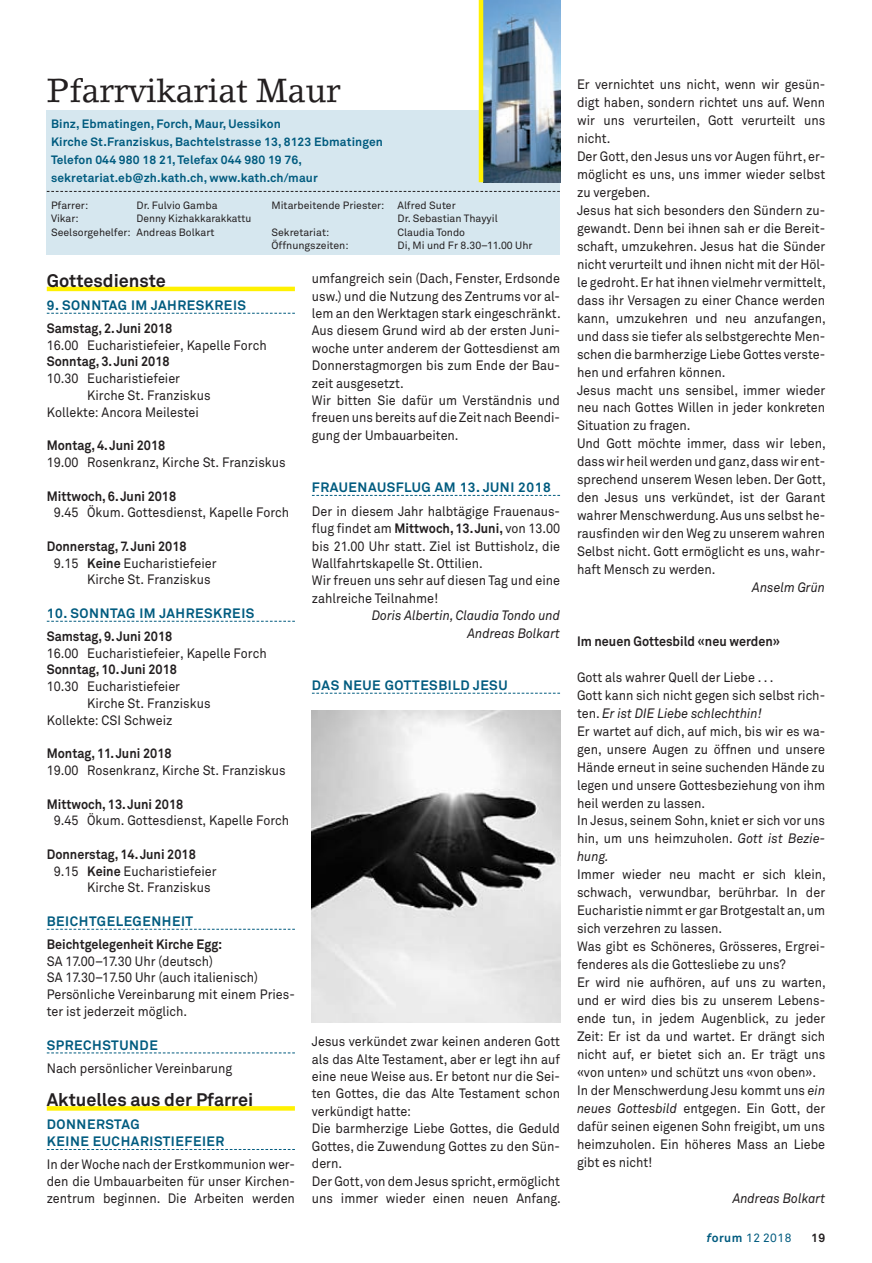
<style>
.page{position:relative;width:872px;height:1263px;background:#fff}
.page>*{position:absolute;margin:0;border:0;box-sizing:border-box;transform-origin:0 0}
.t1{font:33px "Lino Letter";letter-spacing:-.01em;color:#231f20}
.t2{font:700 18px "Akkurat Pro";color:#231f20}
.t3{font:13.5px/18px "Akkurat Pro";color:#231f20;scale:.93 1}
.t4{font:700 13.5px "Akkurat Pro";color:#231f20;scale:.93 1}
.t5{font:700 13.5px/16.8px "Akkurat Pro";letter-spacing:.04em;color:#005b7f}
.t6{font:italic 13.5px/17.4px "Akkurat Pro";color:#231f20;text-align:right;scale:.93 1}
.t7{font:700 12px/18px "Akkurat Pro";letter-spacing:.01em;color:#005b7f}
.t8{font:12px "Akkurat Pro";letter-spacing:.04em;color:#005b7f}
.t9{font:700 12px "Akkurat Pro";color:#231f20}
.t10{font:10.5px/13.5px "Akkurat Pro";color:#231f20}
.s1{font-weight:700}
.s2{font-style:italic}
.s3{font-weight:700;font-style:italic}
</style>
<div class="page">
<hr style="left:47px;top:287px;width:248px;height:4px;background:#fff101">
<svg style="left:47px;top:313px;width:248px;height:1px"></svg>
<svg style="left:47px;top:621px;width:248px;height:1px"></svg>
<svg style="left:47px;top:929px;width:248px;height:1px"></svg>
<svg style="left:47px;top:1052px;width:248px;height:1px"></svg>
<div style="left:47px;top:1106px;width:248px;height:5px;background:#fff101"></div>
<svg style="left:47px;top:1149px;width:248px;height:1px"></svg>
<svg style="left:312px;top:495px;width:248px;height:1px"></svg>
<svg style="left:312px;top:693px;width:248px;height:1px"></svg>
<div style="left:47px;top:111px;width:513px;height:144px;background:#d6e7ef"></div>
<img style="left:483px;top:0;width:77px;height:182px">
<hr style="left:479px;top:0;width:4px;height:182px;background:#fff101">
<svg style="left:47px;top:191px;width:513px;height:1px"></svg>
<img style="left:312px;top:710px;width:248px;height:312px">
<h1 class="t1" style="left:47px;top:70px;width:295px">Pfarrvikariat Maur</h1>
<p class="t7" style="left:51px;top:115px;width:333px">Binz, Ebmatingen, Forch, Maur, Uessikon<br>Kirche St.Franziskus, Bachtelstrasse 13, 8123 Ebmatingen Telefon 044 980 18 21, Telefax 044 980 19 76, sekretariat.eb@zh.kath.ch, www.kath.ch/maur</p>
<p class="t10" style="left:51px;top:199px;width:39px">Pfarrer:</p>
<p class="t10" style="left:137px;top:199px;width:82px">Dr. Fulvio Gamba</p>
<p class="t10" style="left:51px;top:212px;width:29px">Vikar:</p>
<p class="t10" style="left:271px;top:199px;width:186px">Mitarbeitende Priester: Alfred Suter</p>
<p class="t10" style="left:397px;top:212px;width:102px">Dr. Sebastian Thayyil</p>
<p class="t10" style="left:271px;top:226px;width:59px">Sekretariat:</p>
<p class="t10" style="left:397px;top:226px;width:69px">Claudia Tondo</p>
<p class="t10" style="left:271px;top:239px;width:79px">Öffnungszeiten:</p>
<p class="t10" style="left:397px;top:239px;width:136px">Di, Mi und Fr 8.30–11.00 Uhr</p>
<p class="t10" style="left:51px;top:212px;width:202px;text-indent:85px">Denny Kizhakkarakkattu<br>Seelsorgehelfer: Andreas Bolkart</p>
<h2 class="t2" style="left:47px;top:269px;width:121px">Gottesdienste</h2>
<p class="t5" style="left:47px;top:297px;width:201px">9. SONNTAG IM JAHRESKREIS</p>
<p class="t4" style="left:47px;top:320px;width:137px">Samstag, 2. Juni 2018</p>
<p class="t3" style="left:47px;top:336px;width:238px">16.00 Eucharistiefeier, Kapelle Forch</p>
<p class="t4" style="left:47px;top:353px;width:134px">Sonntag, 3. Juni 2018</p>
<p class="t3" style="left:47px;top:370px;width:145px">10.30 Eucharistiefeier</p>
<p class="t3" style="left:87px;top:387px;width:134px">Kirche St. Franziskus</p>
<p class="t3" style="left:47px;top:403px;width:165px">Kollekte: Ancora Meilestei</p>
<p class="t4" style="left:47px;top:437px;width:129px">Montag, 4. Juni 2018</p>
<p class="t3" style="left:47px;top:454px;width:258px">19.00 Rosenkranz, Kirche St. Franziskus</p>
<p class="t4" style="left:47px;top:487px;width:141px">Mittwoch, 6. Juni 2018</p>
<p class="t3" style="left:54px;top:504px;width:255px">9.45 Ökum. Gottesdienst, Kapelle Forch</p>
<p class="t4" style="left:47px;top:538px;width:152px">Donnerstag, 7. Juni 2018</p>
<p class="t3" style="left:54px;top:554px;width:176px">9.15 <span class="s1">Keine</span> Eucharistiefeier</p>
<p class="t3" style="left:87px;top:571px;width:134px">Kirche St. Franziskus</p>
<p class="t5" style="left:47px;top:605px;width:209px">10. SONNTAG IM JAHRESKREIS</p>
<p class="t4" style="left:47px;top:628px;width:137px">Samstag, 9. Juni 2018</p>
<p class="t3" style="left:47px;top:644px;width:238px">16.00 Eucharistiefeier, Kapelle Forch</p>
<p class="t4" style="left:47px;top:661px;width:141px">Sonntag, 10. Juni 2018</p>
<p class="t3" style="left:47px;top:678px;width:145px">10.30 Eucharistiefeier</p>
<p class="t3" style="left:87px;top:695px;width:134px">Kirche St. Franziskus</p>
<p class="t3" style="left:47px;top:711px;width:137px">Kollekte: CSI Schweiz</p>
<p class="t4" style="left:47px;top:745px;width:136px">Montag, 11. Juni 2018</p>
<p class="t3" style="left:47px;top:762px;width:258px">19.00 Rosenkranz, Kirche St. Franziskus</p>
<p class="t4" style="left:47px;top:795px;width:148px">Mittwoch, 13. Juni 2018</p>
<p class="t3" style="left:54px;top:812px;width:255px">9.45 Ökum. Gottesdienst, Kapelle Forch</p>
<p class="t4" style="left:47px;top:846px;width:162px">Donnerstag, 14. Juni 2018</p>
<p class="t3" style="left:54px;top:862px;width:176px">9.15 <span class="s1">Keine</span> Eucharistiefeier</p>
<p class="t3" style="left:87px;top:879px;width:134px">Kirche St. Franziskus</p>
<p class="t5" style="left:47px;top:913px;width:148px">BEICHTGELEGENHEIT</p>
<p class="t4" style="left:47px;top:936px;width:190px">Beichtgelegenheit Kirche Egg:</p>
<p class="t3" style="left:47px;top:953px;width:268px;line-height:16.8px">SA 17.00–17.30 Uhr (deutsch)<br>SA 17.30–17.50 Uhr (auch italienisch)<br>Persönliche Vereinbarung mit einem Pries&shy;ter ist jederzeit möglich.</p>
<p class="t5" style="left:47px;top:1036px;width:112px">SPRECHSTUNDE</p>
<p class="t3" style="left:47px;top:1059px;width:201px">Nach persönlicher Vereinbarung</p>
<h2 class="t2" style="left:47px;top:1089px;width:208px">Aktuelles aus der Pfarrei</h2>
<p class="t5" style="left:47px;top:1116px;width:179px">DONNERSTAG<br>KEINE EUCHARISTIEFEIER</p>
<p class="t3" style="left:47px;top:1156px;width:268px;line-height:16.8px;text-align:justify">In der Woche nach der Erstkommunion wer&shy;den die Umbauarbeiten für unser Kirchen&shy;zentrum beginnen. Die Arbeiten werden</p>
<p class="t3" style="left:312px;top:270px;width:269px;line-height:17.4px">umfangreich sein (Dach, Fenster, Erdsonde usw.) und die Nutzung des Zentrums vor al&shy;lem an den Werktagen stark eingeschränkt.<br>Aus diesem Grund wird ab der ersten Juni&shy;woche unter anderem der Gottesdienst am Donnerstagmorgen bis zum Ende der Bau&shy;zeit ausgesetzt.<br>Wir bitten Sie dafür um Verständnis und freuen uns bereits auf die Zeit nach Beendi&shy;gung der Umbauarbeiten.</p>
<p class="t5" style="left:312px;top:479px;width:240px">FRAUENAUSFLUG AM 13. JUNI 2018</p>
<p class="t3" style="left:312px;top:503px;width:268px;line-height:17.4px">Der in diesem Jahr halbtägige Frauenaus&shy;flug findet am <span class="s1">Mittwoch, 13. Juni,</span> von 13.00 bis 21.00 Uhr statt. Ziel ist Buttisholz, die Wallfahrtskapelle St. Ottilien.<br>Wir freuen uns sehr auf diesen Tag und eine zahlreiche Teilnahme!</p>
<p class="t6" style="left:372px;top:607px;width:204px">Doris Albertin, Claudia Tondo und<br>Andreas Bolkart</p>
<p class="t5" style="left:312px;top:677px;width:197px">DAS NEUE GOTTESBILD JESU</p>
<p class="t3" style="left:312px;top:1033px;width:269px;line-height:17.4px">Jesus verkündet zwar keinen anderen Gott als das Alte Testament, aber er legt ihn auf eine neue Weise aus. Er betont nur die Sei&shy;ten Gottes, die das Alte Testament schon verkündigt hatte:<br>Die barmherzige Liebe Gottes, die Geduld Gottes, die Zuwendung Gottes zu den Sün&shy;dern.<br>Der Gott, von dem Jesus spricht, ermöglicht uns immer wieder einen neuen Anfang.</p>
<p class="t3" style="left:577px;top:76px;width:269px">Er vernichtet uns nicht, wenn wir gesün&shy;digt haben, sondern richtet uns auf. Wenn wir uns verurteilen, Gott verurteilt uns nicht.<br>Der Gott, den Jesus uns vor Augen führt, er&shy;möglicht es uns, uns immer wieder selbst zu vergeben.<br>Jesus hat sich besonders den Sündern zu&shy;gewandt. Denn bei ihnen sah er die Bereit&shy;schaft, umzukehren. Jesus hat die Sünder nicht verurteilt und ihnen nicht mit der Höl&shy;le gedroht. Er hat ihnen vielmehr vermittelt, dass ihr Versagen zu einer Chance werden kann, umzukehren und neu anzufangen, und dass sie tiefer als selbstgerechte Men&shy;schen die barmherzige Liebe Gottes verste&shy;hen und erfahren können.<br>Jesus macht uns sensibel, immer wieder neu nach Gottes Willen in jeder konkreten Situation zu fragen.<br>Und Gott möchte immer, dass wir leben, dass wir heil werden und ganz, dass wir ent&shy;sprechend unserem Wesen leben. Der Gott, den Jesus uns verkündet, ist der Garant wahrer Menschwerdung. Aus uns selbst he&shy;rausfinden wir den Weg zu unserem wahren Selbst nicht. Gott ermöglicht es uns, wahr&shy;haft Mensch zu werden.</p>
<p class="t6" style="left:752px;top:579px;width:80px">Anselm Grün</p>
<p class="t4" style="left:577px;top:633px;width:220px">Im neuen Gottesbild «neu werden»</p>
<p class="t3" style="left:577px;top:668px;width:268px">Gott als wahrer Quell der Liebe . . .<br>Gott kann sich nicht gegen sich selbst rich&shy;ten. <span class="s2">Er ist DIE Liebe schlechthin!<br></span>Er wartet auf dich, auf mich, bis wir es wa&shy;gen, unsere Augen zu öffnen und unsere Hände erneut in seine suchenden Hände zu legen und unsere Gottesbeziehung von ihm heil werden zu lassen.<br>In Jesus, seinem Sohn, kniet er sich vor uns hin, um uns heimzuholen. <span class="s2">Gott ist Bezie&shy;hung.</span></p>
<p class="t3" style="left:577px;top:866px;width:269px">Immer wieder neu macht er sich klein, schwach, verwundbar, berührbar. In der Eucharistie nimmt er gar Brotgestalt an, um sich verzehren zu lassen.<br>Was gibt es Schöneres, Grösseres, Ergrei&shy;fenderes als die Gottesliebe zu uns?<br>Er wird nie aufhören, auf uns zu warten, und er wird dies bis zu unserem Lebens&shy;ende tun, in jedem Augenblick, zu jeder Zeit: Er ist da und wartet. Er drängt sich nicht auf, er bietet sich an. Er trägt uns «von unten» und schützt uns «von oben».<br>In der Menschwerdung Jesu kommt uns <span class="s2">ein neues Gottesbild</span> entgegen. Ein Gott, der dafür seinen eigenen Sohn freigibt, um uns heimzuholen. Ein höheres Mass an Liebe gibt es nicht!</p>
<p class="t6" style="left:732px;top:1189px;width:101px">Andreas Bolkart</p>
<p class="t8" style="left:707px;top:1231px;width:86px"><span class="s3">f</span><span class="s1">orum</span> 12 2018</p>
<p class="t9" style="left:811px;top:1231px;width:16px">19</p>
</div>
